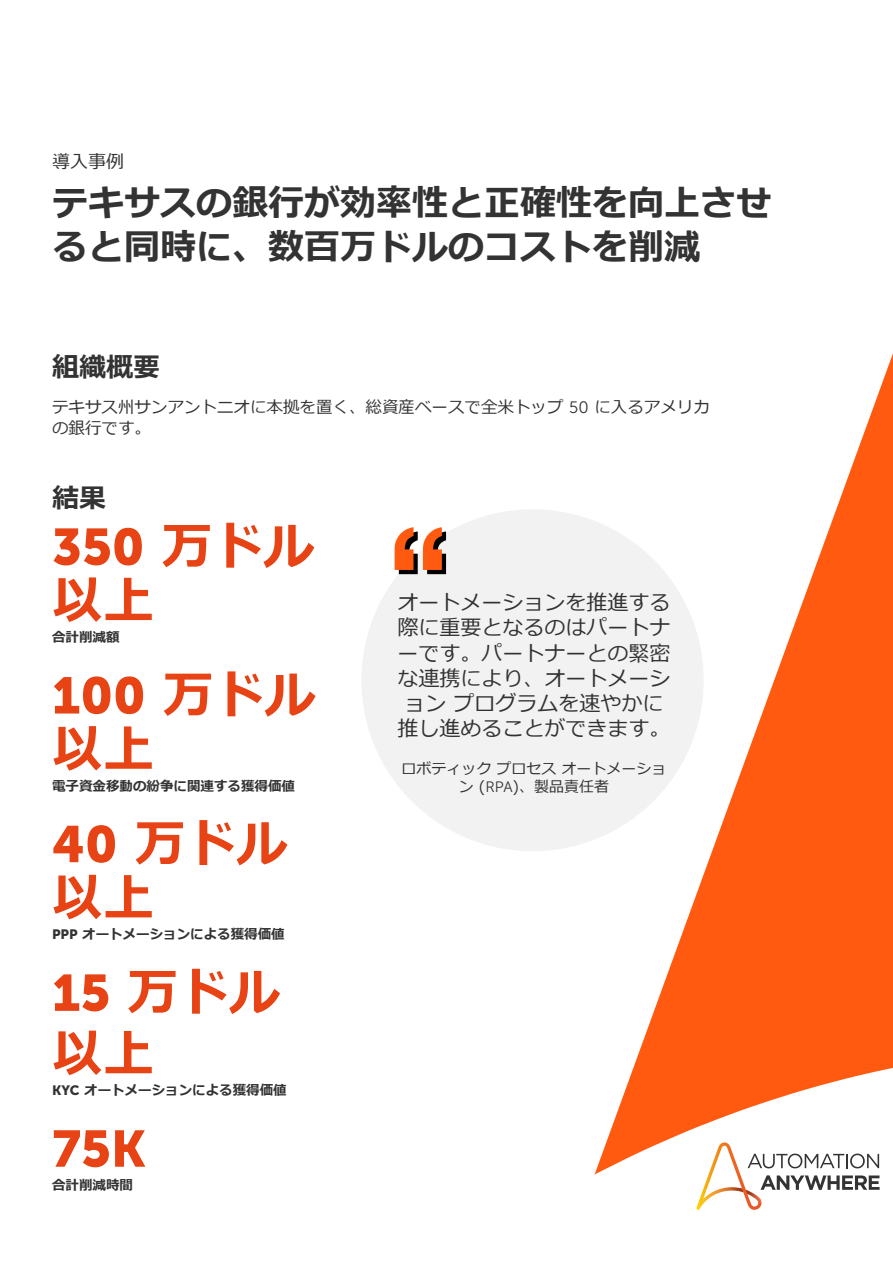
<style>
.page{position:relative;width:893px;height:1263px;background:#fff}
.page>*{position:absolute;margin:0;border:0;box-sizing:border-box;transform-origin:0 0}
.t1{font:700 51px/54px "Meiryo";color:#e74315}
.t2{font:51px "Museo Sans 900";color:#e74315}
.t3{font:700 36px/43.2px "Meiryo";color:#333}
.t4{font:700 27px "Meiryo";color:#333}
.t5{font:21px/25.2px "Meiryo";color:#333232;text-align:center}
.t6{font:18px "Meiryo";color:#333}
.t7{font:16.5px/21px "Meiryo";color:#333}
.t8{font:15px/18px "Meiryo";color:#333232;text-align:center}
.t9{font:700 13.5px "Meiryo";color:#333}
.s1{font-family:"Museo Sans 300"}
.s2{font-family:"Meiryo";font-weight:700}
.s3{font-family:"Museo Sans 900";font-weight:400}
</style>
<div class="page">
<svg style="left:642px;top:353px;width:251px;height:691px;fill:#ff5a10"></svg>
<svg style="left:594px;top:1044px;width:299px;height:131px;fill:#ff5a10"></svg>
<svg style="left:696px;top:1142px;width:184px;height:68px"></svg>
<div style="left:361px;top:509px;width:343px;height:342px;background:#f2f2f2;border-radius:50%"></div>
<svg style="left:395px;top:527px;width:51px;height:47px"></svg>
<p class="t6" style="left:52px;top:149px;width:73px">導入事例</p>
<h2 class="t3" style="left:52px;top:182px;width:722px">テキサスの銀行が効率性と正確性を向上させると同時に、数百万ドルのコストを削減</h2>
<p class="t4" style="left:52px;top:352px;width:109px">組織概要</p>
<p class="t7" style="left:52px;top:397px;width:659px">テキサス州サンアントニオに本拠を置く、総資産ベースで全米トップ <span class="s1">50</span> に入るアメリカの銀行です。</p>
<p class="t4" style="left:52px;top:482px;width:55px">結果</p>
<h1 class="t2" style="left:52px;top:518px;width:264px">350 <span class="s2">万ドル</span></h1>
<h1 class="t1" style="left:52px;top:574px;width:103px">以上</h1>
<p class="t9" style="left:52px;top:629px;width:69px">合計削減額</p>
<h1 class="t2" style="left:52px;top:667px;width:265px">100 <span class="s2">万ドル</span></h1>
<h1 class="t1" style="left:52px;top:723px;width:103px">以上</h1>
<p class="t9" style="left:52px;top:778px;width:244px">電子資金移動の紛争に関連する獲得価値</p>
<h1 class="t1" style="left:52px;top:817px;width:237px"><span class="s3">40</span> 万ドル以上</h1>
<p class="t9" style="left:52px;top:927px;width:234px"><span class="s3">PPP</span> オートメーションによる獲得価値</p>
<h1 class="t1" style="left:52px;top:963px;width:230px;line-height:61.2px"><span class="s3">15</span> 万ドル以上</h1>
<p class="t9" style="left:52px;top:1082px;width:236px"><span class="s3">KYC</span> オートメーションによる獲得価値</p>
<h1 class="t2" style="left:52px;top:1120px;width:95px">75K</h1>
<p class="t9" style="left:52px;top:1177px;width:82px">合計削減時間</p>
<p class="t5" style="left:397px;top:591px;width:274px">オートメーションを推進する際に重要となるのはパートナーです。パートナーとの緊密な連携により、オートメーション プログラムを速やかに推し進めることができます。</p>
<p class="t8" style="left:401px;top:760px;width:267px">ロボティック プロセス オートメーション (<span class="s1">RPA</span>)、製品責任者</p>
</div>
